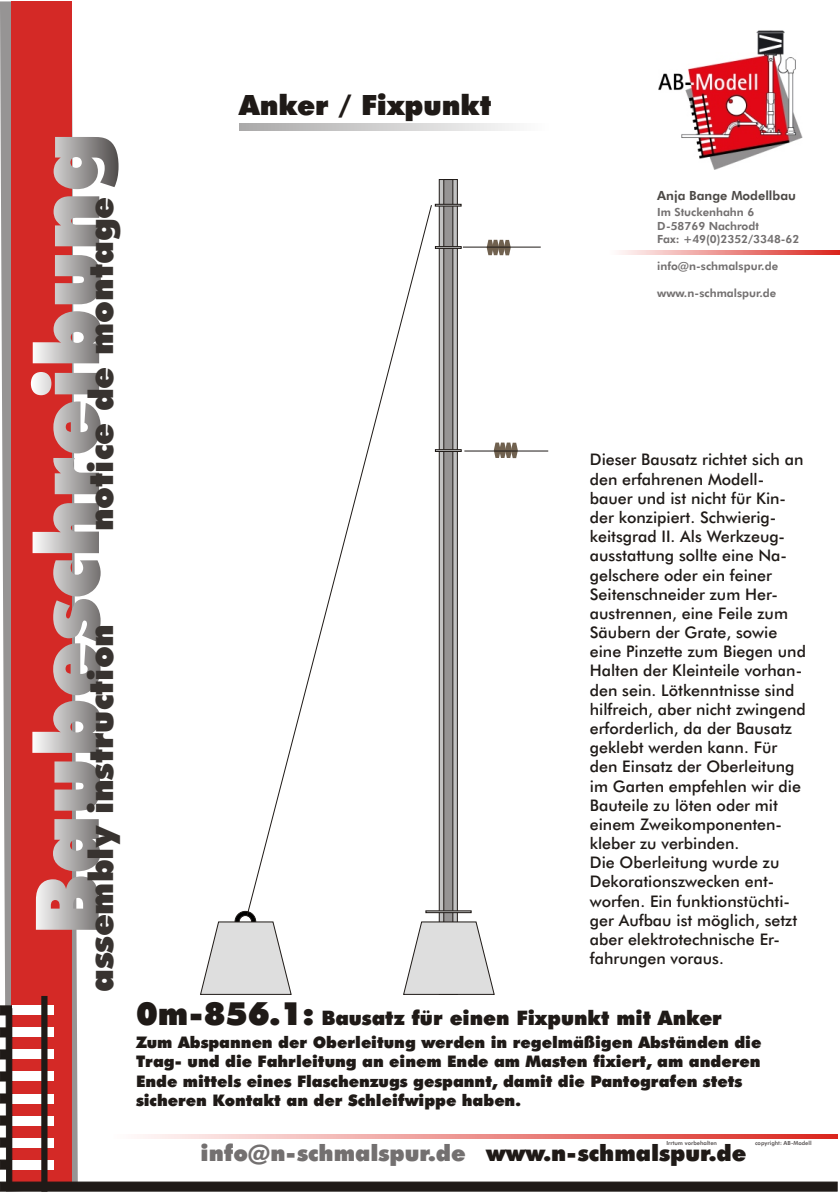
<style>
.page{position:relative;width:840px;height:1192px;background:#fff}
.page>*{position:absolute;margin:0;border:0;box-sizing:border-box;transform-origin:0 0}
.t1{font:33.8px "Futura X Blk BT";color:#383330}
.t2{font:28px "Futura X Blk BT";color:#1f1a17}
.t3{font:22.6px "Futura X Blk BT";color:#737070}
.t4{font:20px "Futura X Blk BT";color:#1f1a17}
.t5{font:16px/19.2px "Futura Md BT";color:#1f1a17}
.t6{font:16px/19.2px "Futura X Blk BT";color:#1f1a17}
.t7{font:12.6px "Futura Hv BT";color:#4d4a47}
.t8{font:11.2px/13.4px "Futura Hv BT";color:#737070}
.t9{font:5.6px "Futura Hv BT";color:#615c5c}
.s1{font-size:32px}
.s2{color:#1f1a17}
</style>
<div class="page">
<svg style="left:439px;top:179px;width:19px;height:742px;background:#9b9a9a"></svg>
<div style="left:443px;top:179px;width:10px;height:816px;background:#969494;border:1px solid #1f1a17"></div>
<svg style="left:403px;top:921px;width:92px;height:74px"></svg>
<svg style="left:200px;top:911px;width:92px;height:84px"></svg>
<div style="left:425px;top:910px;width:47px;height:3px;background:#c2c2c2;border:1px solid #1f1a17"></div>
<div style="left:435px;top:204px;width:26px;height:2px;background:#c2c2c2;border:1px solid #1f1a17"></div>
<div style="left:435px;top:449px;width:26px;height:3px;background:#c2c2c2;border:1px solid #1f1a17"></div>
<div style="left:435px;top:246px;width:26px;height:3px;background:#c2c2c2;border:1px solid #1f1a17"></div>
<svg style="left:494px;top:443px;width:24px;height:15px"></svg>
<svg style="left:487px;top:240px;width:24px;height:15px"></svg>
<svg style="left:246px;top:205px;width:187px;height:711px"></svg>
<hr style="left:463px;top:247px;width:78px;height:1px;background:#1f1a17">
<hr style="left:464px;top:451px;width:84px;height:1px;background:#1f1a17">
<svg style="left:239px;top:123px;width:274px;height:8px;background:#cfcece"></svg>
<svg style="left:0;top:1px;width:78px;height:1191px;fill:#969494"></svg>
<div style="left:12px;top:1px;width:60px;height:1190px;background:#d42926"></div>
<div style="left:0;top:1160px;width:12px;height:9px;background:#1f1a17"></div>
<div style="left:0;top:1138px;width:12px;height:9px;background:#1f1a17"></div>
<div style="left:0;top:1116px;width:12px;height:9px;background:#1f1a17"></div>
<div style="left:0;top:1094px;width:12px;height:9px;background:#1f1a17"></div>
<div style="left:0;top:1072px;width:12px;height:9px;background:#1f1a17"></div>
<div style="left:0;top:1050px;width:12px;height:9px;background:#1f1a17"></div>
<div style="left:0;top:1028px;width:12px;height:9px;background:#1f1a17"></div>
<div style="left:0;top:1006px;width:12px;height:9px;background:#1f1a17"></div>
<div style="left:12px;top:1160px;width:42px;height:9px;background:#fff"></div>
<div style="left:12px;top:1138px;width:42px;height:9px;background:#fff"></div>
<div style="left:12px;top:1116px;width:42px;height:9px;background:#fff"></div>
<div style="left:12px;top:1094px;width:42px;height:9px;background:#fff"></div>
<div style="left:12px;top:1072px;width:42px;height:9px;background:#fff"></div>
<div style="left:12px;top:1050px;width:42px;height:9px;background:#fff"></div>
<div style="left:12px;top:1028px;width:42px;height:9px;background:#fff"></div>
<div style="left:12px;top:1006px;width:42px;height:9px;background:#fff"></div>
<div style="left:6px;top:1008px;width:6px;height:177px;background:#1f1a17;border:1px solid #1f1a17"></div>
<div style="left:42px;top:996px;width:5px;height:195px;background:#1f1a17"></div>
<svg style="left:30px;top:136px;width:89px;height:794px"></svg>
<div style="left:0;top:1182px;width:837px;height:9px;background:#1f1a17"></div>
<svg style="left:143px;top:1134px;width:694px;height:4px;background:#eb8c88"></svg>
<svg style="left:619px;top:250px;width:220px;height:4px"></svg>
<img style="left:659px;top:30px;width:144px;height:139px">
<h2 class="t2" style="left:239px;top:94px;width:254px">Anker / Fixpunkt</h2>
<h1 class="t1" style="left:87px;top:531px;width:336px;rotate:-90deg">notice de montage</h1>
<h1 class="t1" style="left:87px;top:992px;width:370px;rotate:-90deg">assembly instruction</h1>
<p class="t7" style="left:657px;top:191px;width:140px">Anja Bange Modellbau</p>
<p class="t8" style="left:657px;top:206px;width:144px">Im Stuckenhahn 6<br>D-58769 Nachrodt<br>Fax: +49(0)2352/3348-62</p>
<p class="t8" style="left:657px;top:260px;width:122px">info@n-schmalspur.de</p>
<p class="t8" style="left:657px;top:287px;width:121px">www.n-schmalspur.de</p>
<p class="t5" style="left:590px;top:452px;width:218px">Dieser Bausatz richtet sich an den erfahrenen Modell&shy;bauer und ist nicht für Kin&shy;der konzipiert. Schwierig&shy;keitsgrad II. Als Werkzeug&shy;ausstattung sollte eine Na&shy;gelschere oder ein feiner<br>Seitenschneider zum Her&shy;austrennen, eine Feile zum<br>Säubern der Grate, sowie eine Pinzette zum Biegen und<br>Halten der Kleinteile vorhan&shy;den sein. Lötkenntnisse sind hilfreich, aber nicht zwingend erforderlich, da der Bausatz geklebt werden kann. Für den Einsatz der Oberleitung im Garten empfehlen wir die<br>Bauteile zu löten oder mit einem Zweikomponenten&shy;kleber zu verbinden.<br>Die Oberleitung wurde zu<br>Dekorationszwecken ent&shy;worfen. Ein funktionstüchti&shy;ger Aufbau ist möglich, setzt aber elektrotechnische Er&shy;fahrungen voraus.</p>
<p class="t4" style="left:136px;top:1010px;width:587px"><span class="s1">0m-856.1:</span> Bausatz für einen Fixpunkt mit Anker</p>
<p class="t6" style="left:136px;top:1034px;width:627px">Zum Abspannen der Oberleitung werden in regelmäßigen Abständen die Trag- und die Fahrleitung an einem Ende am Masten fixiert, am anderen Ende mittels eines Flaschenzugs gespannt, damit die Pantografen stets sicheren Kontakt an der Schleifwippe haben.</p>
<p class="t9" style="left:666px;top:1140px;width:52px">Irrtum vorbehalten</p>
<p class="t9" style="left:755px;top:1140px;width:58px">copyright: AB-Modell</p>
<h3 class="t3" style="left:201px;top:1144px;width:547px">info@n-schmalspur.de <span class="s2">www.n-schmalspur.de</span></h3>
</div>
